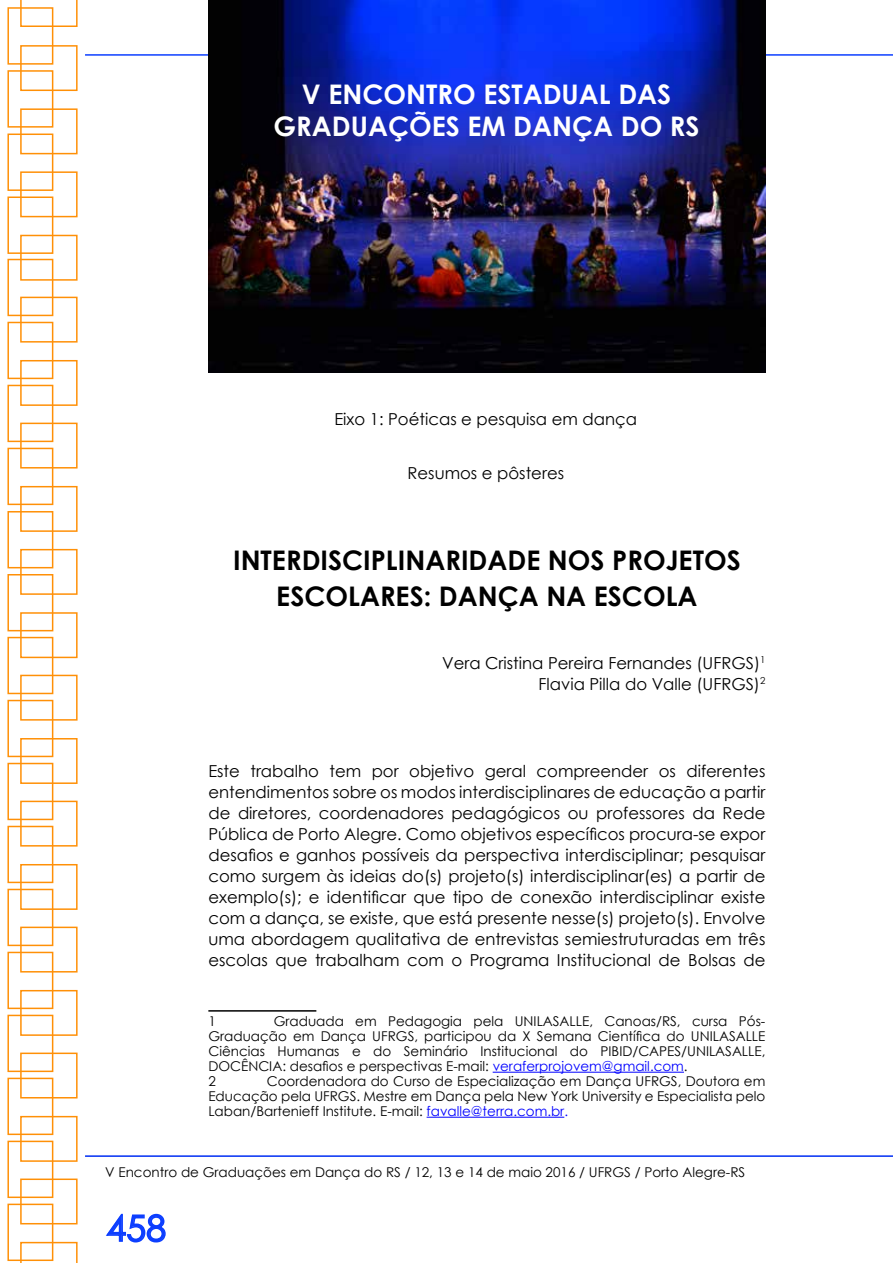
<style>
.page{position:relative;width:893px;height:1263px;background:#fff}
.page>*{position:absolute;margin:0;border:0;box-sizing:border-box;transform-origin:0 0}
.t1{font:36px "Century Gothic";color:#0c3eff}
.t2{font:700 27px/36px "Century Gothic";color:#000;text-align:center}
.t3{font:700 27px/32.4px "Century Gothic";color:#fff;text-align:center}
.t4{font:16.5px/21px "Century Gothic";color:#000;text-align:right}
.t5{font:13.5px/15px "Century Gothic";color:#000}
.s1{color:#00f}
</style>
<div class="page">
<svg style="left:106px;top:1213px;width:60px;height:30px"></svg>
<hr style="left:85px;top:54px;width:808px;height:2px;background:#0c3eff">
<hr style="left:85px;top:1155px;width:808px;height:2px;background:#002ef3">
<div style="left:7px;top:7px;width:46px;height:58px;border:2px solid #ff9007"></div>
<div style="left:20px;top:45px;width:58px;height:46px;border:2px solid #ff9007"></div>
<div style="left:7px;top:70px;width:46px;height:58px;border:2px solid #ff9007"></div>
<div style="left:20px;top:108px;width:58px;height:46px;border:2px solid #ff9007"></div>
<svg style="left:20px;top:0;width:58px;height:27px"></svg>
<div style="left:7px;top:134px;width:46px;height:57px;border:2px solid #ff9007"></div>
<div style="left:20px;top:171px;width:58px;height:46px;border:2px solid #ff9007"></div>
<div style="left:7px;top:196px;width:46px;height:58px;border:2px solid #ff9007"></div>
<div style="left:20px;top:235px;width:58px;height:46px;border:2px solid #ff9007"></div>
<div style="left:7px;top:259px;width:46px;height:57px;border:2px solid #ff9007"></div>
<div style="left:20px;top:297px;width:58px;height:46px;border:2px solid #ff9007"></div>
<div style="left:7px;top:322px;width:46px;height:57px;border:2px solid #ff9007"></div>
<div style="left:20px;top:360px;width:58px;height:46px;border:2px solid #ff9007"></div>
<div style="left:7px;top:385px;width:46px;height:57px;border:2px solid #ff9007"></div>
<div style="left:20px;top:423px;width:58px;height:45px;border:2px solid #ff9007"></div>
<div style="left:7px;top:448px;width:46px;height:57px;border:2px solid #ff9007"></div>
<div style="left:20px;top:486px;width:58px;height:46px;border:2px solid #ff9007"></div>
<div style="left:7px;top:511px;width:46px;height:57px;border:2px solid #ff9007"></div>
<div style="left:20px;top:549px;width:58px;height:46px;border:2px solid #ff9007"></div>
<div style="left:7px;top:574px;width:46px;height:57px;border:2px solid #ff9007"></div>
<div style="left:20px;top:612px;width:58px;height:46px;border:2px solid #ff9007"></div>
<div style="left:7px;top:637px;width:46px;height:57px;border:2px solid #ff9007"></div>
<div style="left:20px;top:675px;width:58px;height:46px;border:2px solid #ff9007"></div>
<div style="left:7px;top:700px;width:46px;height:57px;border:2px solid #ff9007"></div>
<div style="left:20px;top:738px;width:58px;height:46px;border:2px solid #ff9007"></div>
<div style="left:7px;top:763px;width:46px;height:57px;border:2px solid #ff9007"></div>
<div style="left:20px;top:801px;width:58px;height:45px;border:2px solid #ff9007"></div>
<div style="left:7px;top:826px;width:46px;height:57px;border:2px solid #ff9007"></div>
<div style="left:20px;top:864px;width:58px;height:46px;border:2px solid #ff9007"></div>
<div style="left:7px;top:889px;width:46px;height:57px;border:2px solid #ff9007"></div>
<div style="left:20px;top:927px;width:58px;height:45px;border:2px solid #ff9007"></div>
<div style="left:7px;top:952px;width:46px;height:57px;border:2px solid #ff9007"></div>
<div style="left:20px;top:990px;width:58px;height:46px;border:2px solid #ff9007"></div>
<div style="left:7px;top:1015px;width:46px;height:57px;border:2px solid #ff9007"></div>
<div style="left:20px;top:1052px;width:58px;height:46px;border:2px solid #ff9007"></div>
<div style="left:7px;top:1078px;width:46px;height:57px;border:2px solid #ff9007"></div>
<div style="left:20px;top:1116px;width:58px;height:46px;border:2px solid #ff9007"></div>
<div style="left:7px;top:1141px;width:46px;height:57px;border:2px solid #ff9007"></div>
<div style="left:20px;top:1178px;width:58px;height:46px;border:2px solid #ff9007"></div>
<div style="left:7px;top:1203px;width:46px;height:58px;border:2px solid #ff9007"></div>
<svg style="left:20px;top:1242px;width:58px;height:21px"></svg>
<img style="left:209px;top:0;width:556px;height:373px">
<hr style="left:208px;top:1010px;width:108px;height:2px;background:#000">
<hr style="left:493px;top:1072px;width:191px;height:1px;background:#00f">
<hr style="left:427px;top:1117px;width:137px;height:1px;background:#00f">
<h2 class="t3" style="left:274px;top:76px;width:428px">V ENCONTRO ESTADUAL DAS<br>GRADUAÇÕES EM DANÇA DO RS</h2>
<p class="t4" style="left:334px;top:409px;width:304px">Eixo 1: Poéticas e pesquisa em dança</p>
<p class="t4" style="left:407px;top:463px;width:158px">Resumos e pôsteres</p>
<h2 class="t2" style="left:233px;top:540px;width:509px">INTERDISCIPLINARIDADE NOS PROJETOS<br>ESCOLARES: DANÇA NA ESCOLA</h2>
<p class="t4" style="left:442px;top:652px;width:325px">Vera Cristina Pereira Fernandes (UFRGS)<sup>1<br></sup>Flavia Pilla do Valle (UFRGS)<sup>2</sup></p>
<p class="t4" style="left:208px;top:760px;width:559px;text-align:justify">Este trabalho tem por objetivo geral compreender os diferentes entendimentos sobre os modos interdisciplinares de educação a partir de diretores, coordenadores pedagógicos ou professores da Rede Pública de Porto Alegre. Como objetivos específicos procura-se expor desafios e ganhos possíveis da perspectiva interdisciplinar; pesquisar como surgem às ideias do(s) projeto(s) interdisciplinar(es) a partir de exemplo(s); e identificar que tipo de conexão interdisciplinar existe com a dança, se existe, que está presente nesse(s) projeto(s). Envolve uma abordagem qualitativa de entrevistas semiestruturadas em três escolas que trabalham com o Programa Institucional de Bolsas de</p>
<p class="t5" style="left:208px;top:1013px;width:559px;text-indent:65px">Graduada em Pedagogia pela UNILASALLE, Canoas/RS, cursa Pós-Graduação em Dança UFRGS, participou da X Semana Científica do UNILASALLE Ciências Humanas e do Seminário Institucional do PIBID/CAPES/UNILASALLE, DOCÊNCIA: desafios e perspectivas E-mail: <span class="s1">veraferprojovem@gmail.com</span>.<br>2</p>
<p class="t5" style="left:208px;top:1013px;width:9px">1</p>
<p class="t5" style="left:208px;top:1073px;width:559px;text-align:justify;text-indent:58px">Coordenadora do Curso de Especialização em Dança UFRGS, Doutora em Educação pela UFRGS. Mestre em Dança pela New York University e Especialista pelo Laban/Bartenieff Institute. E-mail: <span class="s1">favalle@terra.com.br.</span></p>
<p class="t5" style="left:105px;top:1165px;width:641px">V Encontro de Graduações em Dança do RS / 12, 13 e 14 de maio 2016 / UFRGS / Porto Alegre-RS</p>
<h1 class="t1" style="left:106px;top:1203px;width:61px">458</h1>
</div>
